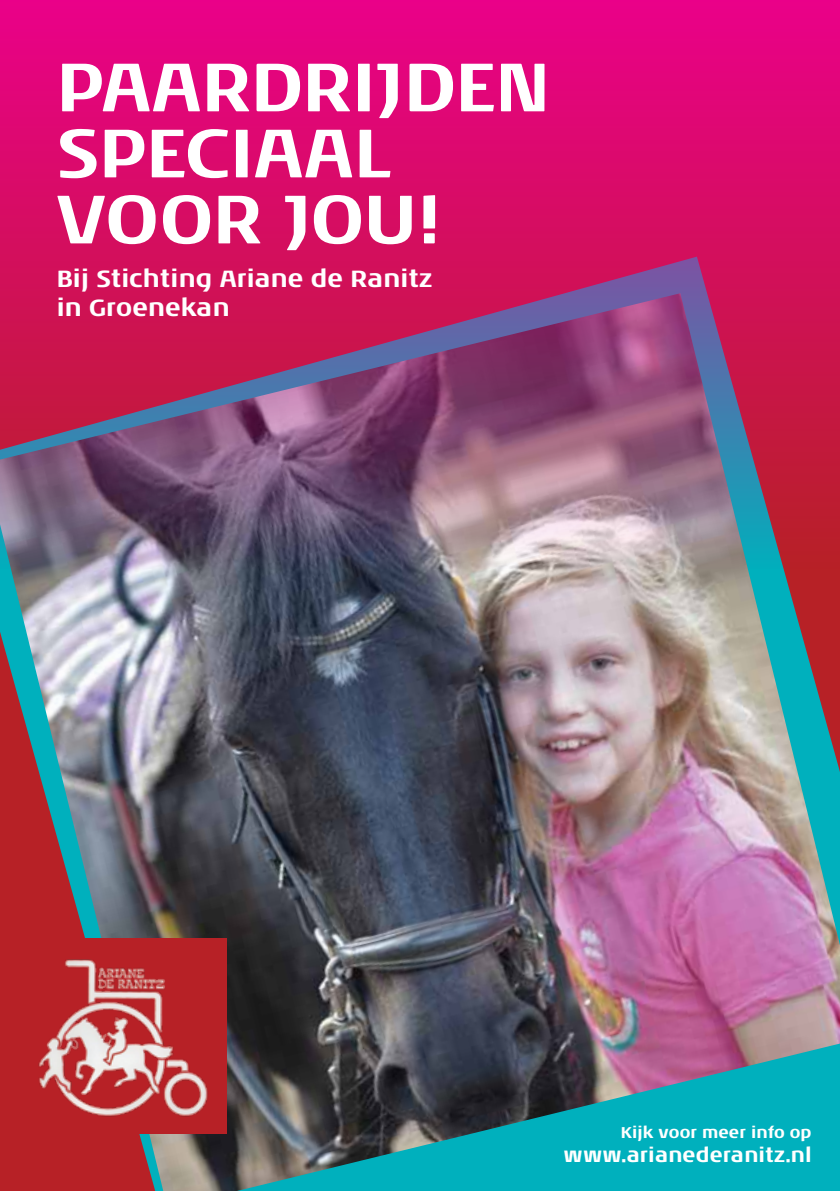
<style>
.page{position:relative;width:840px;height:1191px;background:#fff}
.page>*{position:absolute;margin:0;border:0;box-sizing:border-box;transform-origin:0 0}
.t1{font:700 70px/66px "Noa LT Std";color:#fff}
.t2{font:700 24px/28.8px "Noa LT Std";color:#fff}
.t3{font:700 20px "Noa LT Std";letter-spacing:.005em;color:#fff}
.t4{font:700 16px "Noa LT Std";letter-spacing:.005em;color:#fff}
</style>
<div class="page">
<img style="left:0;top:568px;width:839px;height:623px">
<img style="left:0;top:0;width:839px;height:568px">
<div style="left:32px;top:938px;width:195px;height:196px;background:#b72126"></div>
<img style="left:38px;top:959px;width:170px;height:158px">
<h1 class="t1" style="left:57px;top:56px;width:494px">Paardrijden speciaal voor jou!</h1>
<p class="t2" style="left:57px;top:264px;width:377px">Bij Stichting Ariane de Ranitz in Groenekan</p>
<p class="t4" style="left:620px;top:1122px;width:192px">Kijk voor meer info op</p>
<p class="t3" style="left:563px;top:1142px;width:249px">www.arianederanitz.nl</p>
</div>
